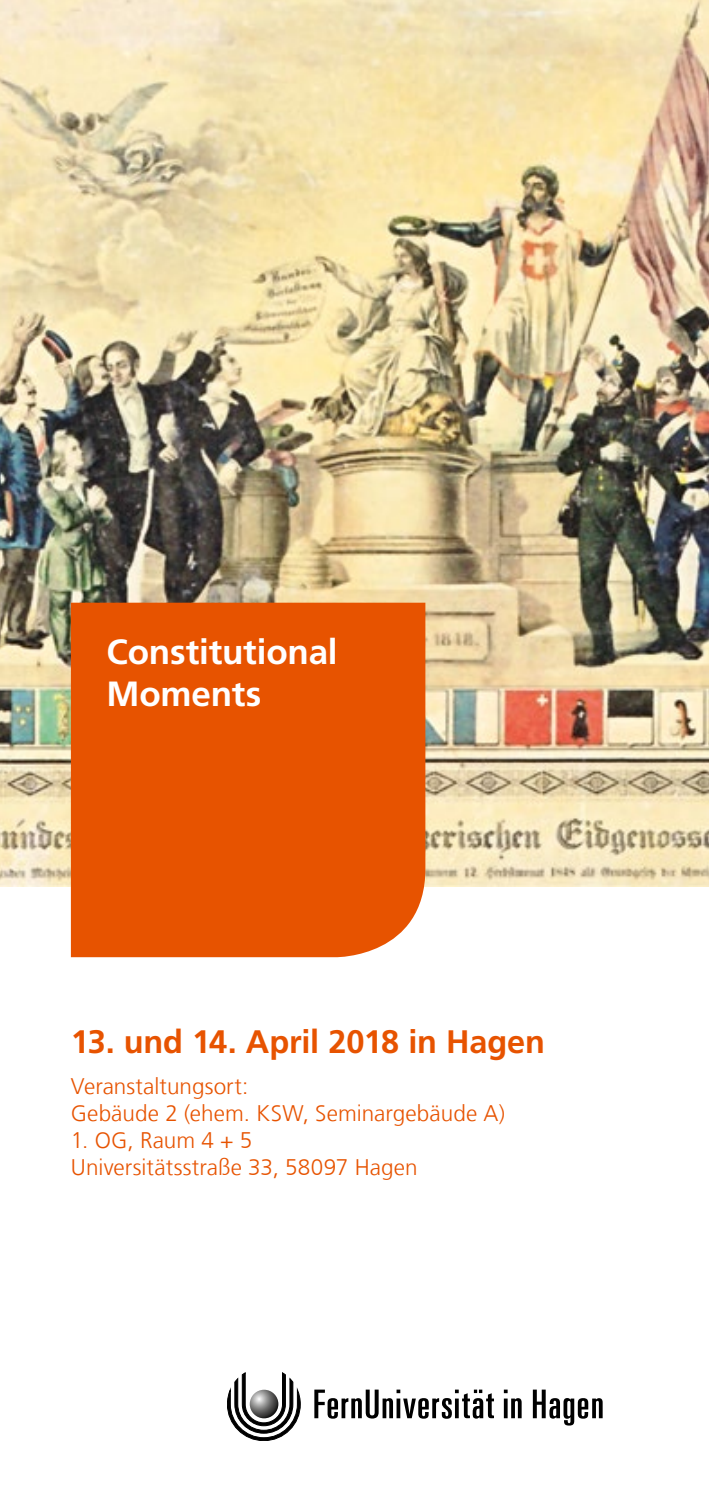
<style>
.page{position:relative;width:709px;height:1489px;background:#fff}
.page>*{position:absolute;margin:0;border:0;box-sizing:border-box;transform-origin:0 0}
.t1{font:700 35px/42px "Frutiger LT Com";letter-spacing:-.005em;color:#fff}
.t2{font:700 32.5px "Frutiger LT Com";letter-spacing:-.005em;color:#e75300}
.t3{font:300 22.5px/27px "Frutiger LT Com";letter-spacing:.005em;color:#e75300}
</style>
<div class="page">
<img style="left:0;top:0;width:709px;height:886px">
<div style="left:71px;top:602px;width:354px;height:355px;background:#e75300"></div>
<svg style="left:314px;top:1389px;width:288px;height:36px"></svg>
<svg style="left:227px;top:1372px;width:73px;height:68px"></svg>
<svg style="left:250px;top:1389px;width:28px;height:29px"></svg>
<h1 class="t1" style="left:106px;top:631px;width:233px">Constitutional<br>Moments</h1>
<h2 class="t2" style="left:71px;top:1022px;width:475px">13. und 14. April 2018 in Hagen</h2>
<p class="t3" style="left:71px;top:1072px;width:436px">Veranstaltungsort:<br>Gebäude 2 (ehem. KSW, Seminargebäude A)</p>
<p class="t3" style="left:71px;top:1126px;width:348px">1. OG, Raum 4 + 5<br>Universitätsstraße 33, 58097 Hagen</p>
</div>
